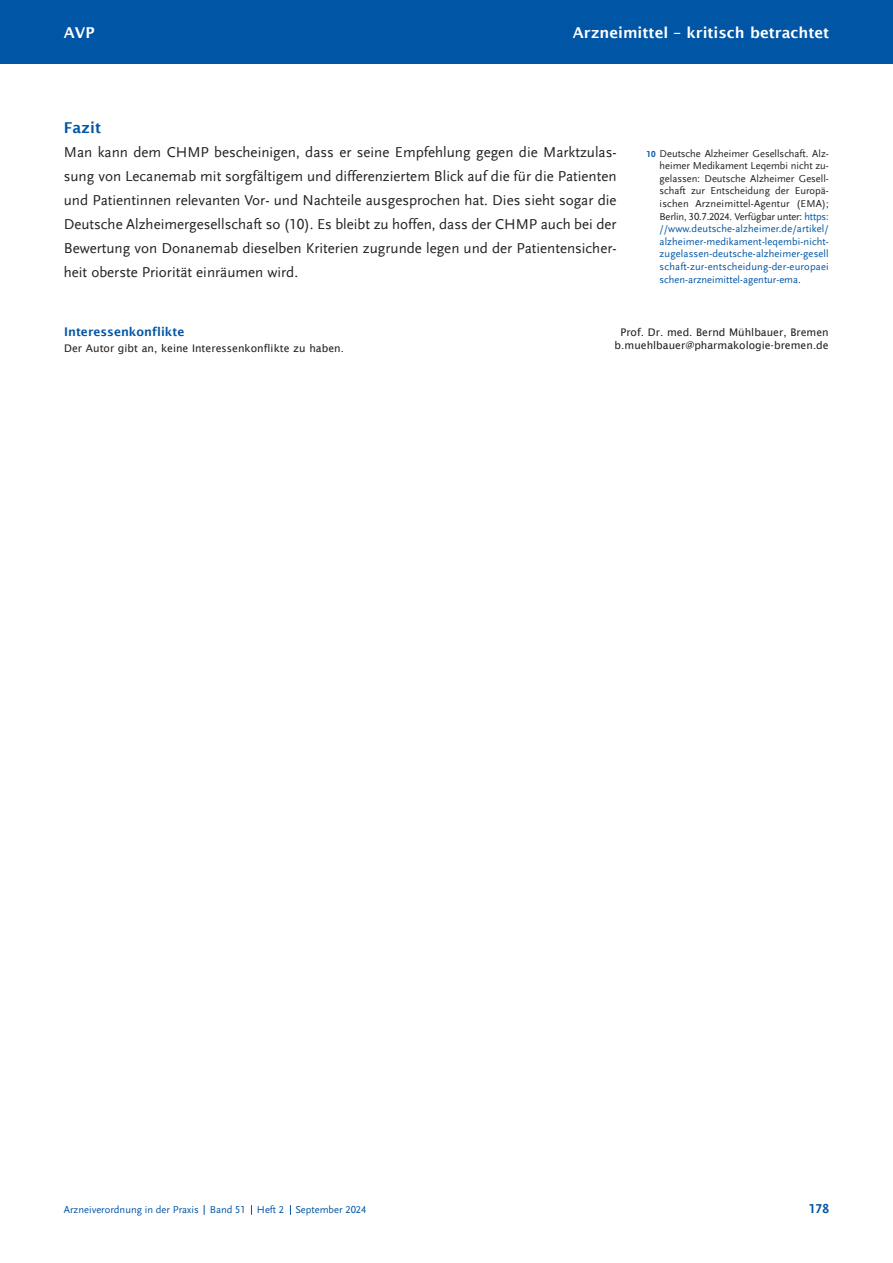
<style>
.page{position:relative;width:893px;height:1263px;background:#fff}
.page>*{position:absolute;margin:0;border:0;box-sizing:border-box;transform-origin:0 0}
.t1{font:15px/24px "Scala Sans LF";color:#231f20;text-align:justify}
.t2{font:600 15px "Lucida Sans";color:#fff}
.t3{font:600 15px "Lucida Sans";color:#0155a5}
.t4{font:700 13.5px "Scala Sans LF";color:#0155a5}
.t5{font:600 12px "Lucida Sans";color:#0155a5}
.t6{font:10.5px/12.6px "Scala Sans LF";color:#231f20;text-align:justify}
.t7{font:10.5px/12.6px "Lucida Sans";color:#231f20;text-align:center}
.t8{font:10.5px "Scala Sans LF";color:#0155a5}
.s1{font-weight:700;font-size:9px;color:#0155a5}
.s2{color:#0155a5}
</style>
<div class="page">
<div style="left:0;top:0;width:893px;height:64px;background:#0155a5"></div>
<p class="t2" style="left:64px;top:24px;width:32px">AVP</p>
<p class="t2" style="left:573px;top:24px;width:258px">Arzneimittel – kritisch betrachtet</p>
<p class="t3" style="left:64px;top:119px;width:39px">Fazit</p>
<p class="t1" style="left:64px;top:141px;width:554px">Man kann dem CHMP bescheinigen, dass er seine Empfehlung gegen die Marktzulas - sung von Lecanemab mit sorgfältigem und differenziertem Blick auf die für die Patienten und Patientinnen relevanten Vor- und Nachteile ausgesprochen hat. Dies sieht sogar die Deutsche Alzheimergesellschaft so (10). Es bleibt zu hoffen, dass der CHMP auch bei der Bewertung von Donanemab dieselben Kriterien zugrunde legen und der Patientensicher - heit oberste Priorität einräumen wird.</p>
<p class="t6" style="left:660px;top:147px;width:171px;text-indent:-13px"><span class="s1">10</span> Deutsche Alzheimer Gesellschaft. Alz&shy;heimer Medikament Leqembi nicht zu&shy;gelassen: Deutsche Alzheimer Gesell&shy;schaft zur Entscheidung der Europä&shy;ischen Arzneimittel-Agentur (EMA); Berlin, 30.7.2024. Verfügbar unter: <span class="s2">https: //www.deutsche-alzheimer.de/artikel/ alzheimer-medikament-leqembi-nicht&shy;zugelassen-deutsche-alzheimer-gesell schaft-zur-entscheidung-der-europaei schen-arzneimittel-agentur-ema</span>.</p>
<p class="t5" style="left:64px;top:324px;width:122px">Interessenkonflikte</p>
<p class="t7" style="left:64px;top:342px;width:281px">Der Autor gibt an, keine Interessenkonflikte zu haben.</p>
<p class="t7" style="left:615px;top:326px;width:216px">Prof. Dr. med. Bernd Mühlbauer, Bremen b.muehlbauer@pharmakologie-bremen.de</p>
<p class="t8" style="left:64px;top:1204px;width:304px">Arzneiverordnung in der Praxis Band 51 Heft 2 September 2024</p>
<p class="t4" style="left:809px;top:1202px;width:22px">178</p>
</div>
